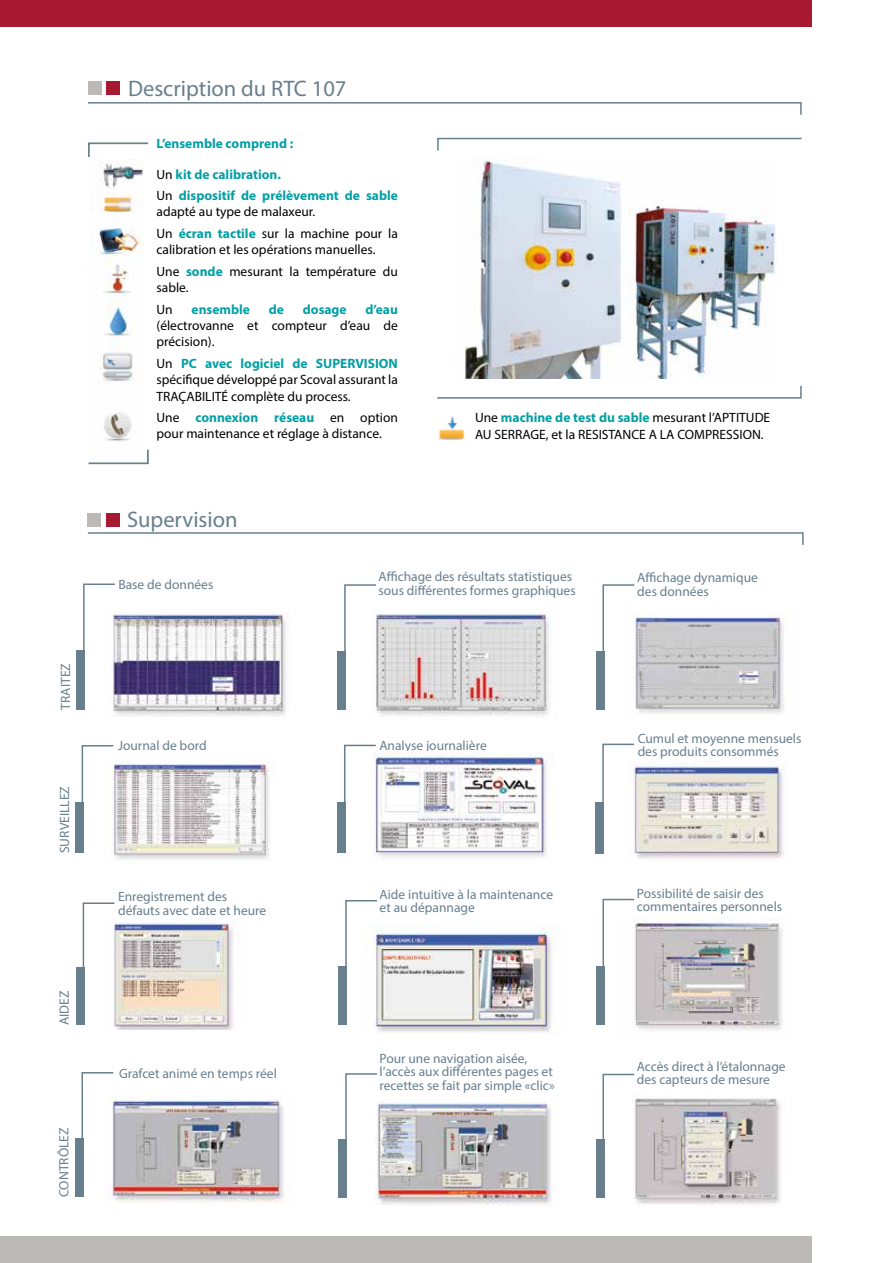
<style>
.page{position:relative;width:893px;height:1263px;background:#fff}
.page>*{position:absolute;margin:0;border:0;box-sizing:border-box;transform-origin:0 0}
.t1{font:22.5px "Myriad Pro";color:#687f8d}
.t2{font:13.5px/13.5px "Myriad Pro";color:#687f8d}
.t3{font:13.5px/16.2px "Myriad Pro";color:#000}
.t4{font:700 13.5px/21.8px "Myriad Pro";color:#049fa4}
.s1{font-weight:400;color:#000}
.s2{font-weight:700;color:#049fa4}
</style>
<div class="page">
<div style="left:0;top:0;width:811px;height:26px;background:#a71931"></div>
<div style="left:0;top:1237px;width:811px;height:26px;background:#bdb9b9"></div>
<img style="left:114px;top:761px;width:161px;height:99px">
<svg style="left:88px;top:102px;width:714px;height:13px"></svg>
<div style="left:88px;top:82px;width:13px;height:13px;background:#bdb9b9"></div>
<div style="left:106px;top:82px;width:13px;height:13px;background:#a71931"></div>
<svg style="left:87px;top:532px;width:717px;height:13px"></svg>
<div style="left:88px;top:514px;width:13px;height:13px;background:#bdb9b9"></div>
<div style="left:106px;top:514px;width:14px;height:13px;background:#a71931"></div>
<svg style="left:437px;top:137px;width:365px;height:14px"></svg>
<svg style="left:437px;top:385px;width:365px;height:14px"></svg>
<img style="left:464px;top:158px;width:312px;height:221px">
<img style="left:91px;top:163px;width:52px;height:278px">
<svg style="left:88px;top:142px;width:61px;height:15px"></svg>
<svg style="left:88px;top:449px;width:61px;height:16px"></svg>
<img style="left:439px;top:416px;width:26px;height:24px">
<img style="left:112px;top:613px;width:176px;height:103px">
<svg style="left:82px;top:583px;width:34px;height:127px"></svg>
<div style="left:76px;top:651px;width:8px;height:59px;background:#687f8d"></div>
<svg style="left:344px;top:584px;width:32px;height:67px"></svg>
<div style="left:337px;top:651px;width:9px;height:59px;background:#687f8d"></div>
<svg style="left:602px;top:584px;width:33px;height:126px"></svg>
<div style="left:596px;top:651px;width:8px;height:59px;background:#687f8d"></div>
<svg style="left:344px;top:744px;width:32px;height:58px"></svg>
<div style="left:337px;top:802px;width:9px;height:51px;background:#687f8d"></div>
<svg style="left:602px;top:743px;width:33px;height:111px"></svg>
<div style="left:596px;top:802px;width:8px;height:51px;background:#687f8d"></div>
<svg style="left:81px;top:745px;width:34px;height:108px"></svg>
<div style="left:75px;top:802px;width:8px;height:50px;background:#687f8d"></div>
<svg style="left:345px;top:900px;width:32px;height:66px"></svg>
<div style="left:339px;top:966px;width:8px;height:59px;background:#687f8d"></div>
<svg style="left:602px;top:898px;width:33px;height:127px"></svg>
<div style="left:596px;top:966px;width:8px;height:59px;background:#687f8d"></div>
<svg style="left:344px;top:1073px;width:33px;height:67px"></svg>
<div style="left:339px;top:1140px;width:8px;height:58px;background:#687f8d"></div>
<svg style="left:602px;top:1073px;width:33px;height:125px"></svg>
<div style="left:596px;top:1140px;width:8px;height:58px;background:#687f8d"></div>
<svg style="left:82px;top:902px;width:33px;height:123px"></svg>
<div style="left:76px;top:968px;width:8px;height:57px;background:#687f8d"></div>
<svg style="left:81px;top:1072px;width:33px;height:126px"></svg>
<div style="left:75px;top:1139px;width:8px;height:58px;background:#687f8d"></div>
<img style="left:371px;top:608px;width:179px;height:109px">
<img style="left:625px;top:610px;width:162px;height:104px">
<img style="left:371px;top:751px;width:184px;height:107px">
<img style="left:626px;top:762px;width:159px;height:97px">
<img style="left:107px;top:918px;width:127px;height:111px">
<img style="left:364px;top:923px;width:192px;height:109px">
<img style="left:616px;top:918px;width:167px;height:113px">
<img style="left:106px;top:1094px;width:184px;height:108px">
<img style="left:375px;top:1097px;width:182px;height:108px">
<img style="left:633px;top:1095px;width:148px;height:110px">
<p class="t2" style="left:59px;top:710px;width:48px;rotate:-90deg">TRAITEZ</p>
<p class="t2" style="left:58px;top:853px;width:69px;rotate:-90deg">SURVEILLEZ</p>
<p class="t2" style="left:57px;top:1025px;width:36px;rotate:-90deg">AIDEZ</p>
<p class="t2" style="left:57px;top:1197px;width:71px;rotate:-90deg">CONTRÔLEZ</p>
<h1 class="t1" style="left:128px;top:74px;width:220px">Description du RTC 107</h1>
<p class="t4" style="left:157px;top:132px;width:138px">L’ensemble comprend :</p>
<p class="t4" style="left:157px;top:163px;width:243px"><span class="s1">Un</span> kit de calibration.<br><span class="s1">Un</span> dispositif de prélèvement de sable</p>
<p class="t3" style="left:157px;top:201px;width:243px;line-height:21.8px">adapté au type de malaxeur.<br>Un <span class="s2">écran tactile</span> sur la machine pour la</p>
<p class="t3" style="left:157px;top:239px;width:243px;line-height:21.8px">calibration et les opérations manuelles.<br>Une <span class="s2">sonde</span> mesurant la température du</p>
<p class="t3" style="left:157px;top:277px;width:34px;line-height:21.8px">sable.<br>Un</p>
<p class="t4" style="left:192px;top:298px;width:60px">ensemble</p>
<p class="t4" style="left:269px;top:298px;width:17px">de</p>
<p class="t4" style="left:303px;top:298px;width:45px">dosage</p>
<p class="t4" style="left:365px;top:298px;width:34px">d’eau</p>
<p class="t3" style="left:157px;top:317px;width:243px">(électrovanne et compteur d’eau de précision).</p>
<p class="t3" style="left:157px;top:355px;width:243px;text-align:justify">Un <span class="s2">PC avec logiciel de SUPERVISION </span>spécifique développé par Scoval assurant la TRAÇABILITÉ complète du process.</p>
<p class="t3" style="left:157px;top:409px;width:243px">Une <span class="s2">connexion réseau</span> en option pour maintenance et réglage à distance.</p>
<p class="t3" style="left:475px;top:410px;width:297px">Une <span class="s2">machine de test du sable</span> mesurant l’APTITUDE<br>AU SERRAGE, et la RESISTANCE A LA COMPRESSION.</p>
<h1 class="t1" style="left:127px;top:506px;width:112px">Supervision</h1>
<p class="t2" style="left:118px;top:577px;width:96px">Base de données</p>
<p class="t2" style="left:118px;top:738px;width:90px">Journal de bord</p>
<p class="t2" style="left:118px;top:889px;width:150px">Enregistrement des défauts avec date et heure</p>
<p class="t2" style="left:119px;top:1066px;width:159px">Grafcet animé en temps réel</p>
<p class="t2" style="left:378px;top:569px;width:199px">Affichage des résultats statistiques sous différentes formes graphiques</p>
<p class="t2" style="left:637px;top:571px;width:122px">Affichage dynamique des données</p>
<p class="t2" style="left:379px;top:738px;width:109px">Analyse journalière</p>
<p class="t2" style="left:638px;top:731px;width:165px">Cumul et moyenne mensuels des produits consommés</p>
<p class="t2" style="left:380px;top:887px;width:175px">Aide intuitive à la maintenance et au dépannage</p>
<p class="t2" style="left:637px;top:886px;width:147px">Possibilité de saisir des commentaires personnels</p>
<p class="t2" style="left:380px;top:1051px;width:177px">Pour une navigation aisée, l’accès aux différentes pages et recettes se fait par simple «clic»</p>
<p class="t2" style="left:637px;top:1059px;width:150px">Accès direct à l’étalonnage des capteurs de mesure</p>
</div>
